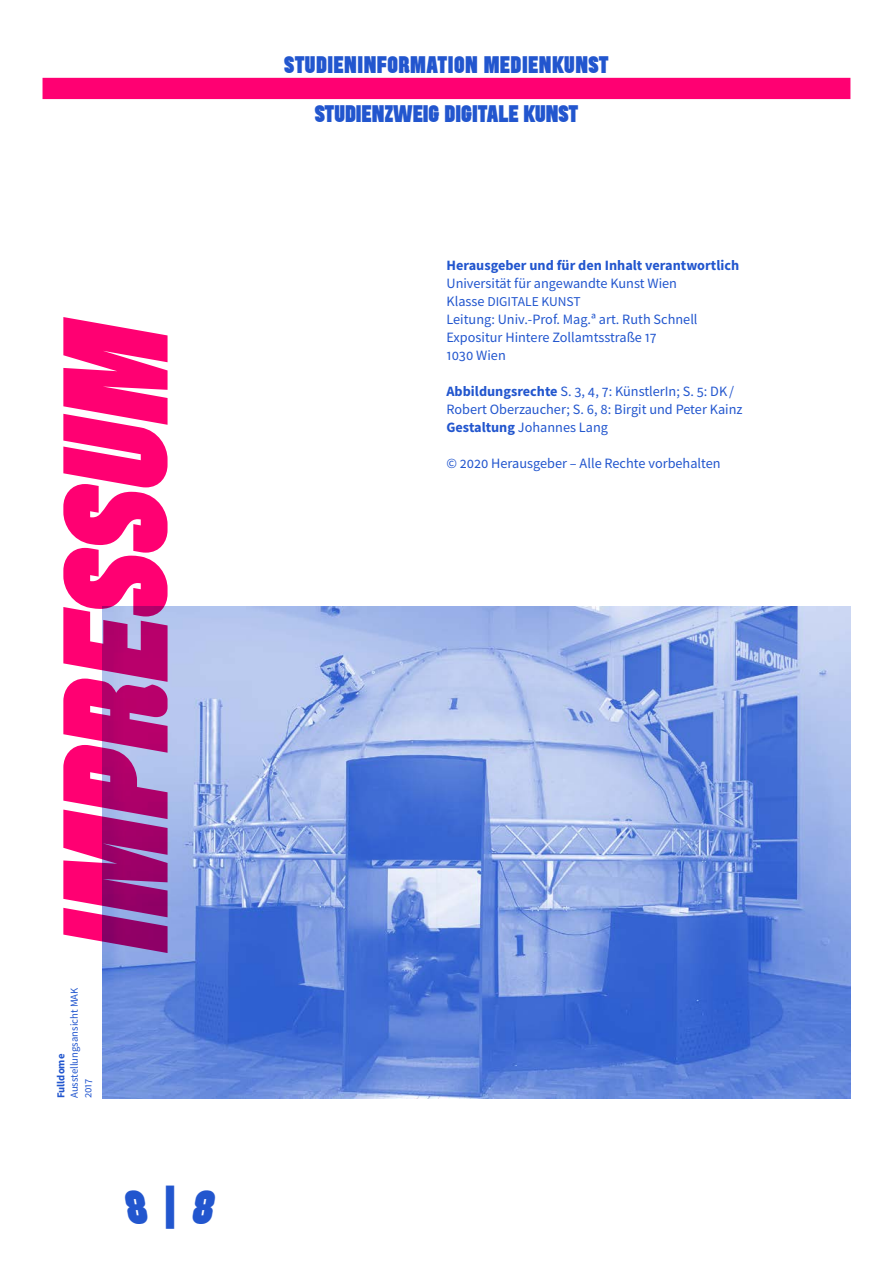
<style>
.page{position:relative;width:893px;height:1263px;background:#fff}
.page>*{position:absolute;margin:0;border:0;box-sizing:border-box;transform-origin:0 0}
.t1{font:148.8px "The Pyte Foundry Routine C";color:#ff0072}
.t2{font:48px "The Pyte Foundry Routine A";color:#2256ce}
.t3{font:24px "The Pyte Foundry Routine B";letter-spacing:.01em;color:#2256ce}
.t4{font:14.25px/18px "Source Sans Pro";color:#2256ce}
.t5{font:700 14.25px "Source Sans Pro";color:#2256ce}
.t6{font:13.5px "Source Sans Pro";color:#2256ce}
.t7{font:10.65px/13.5px "Source Sans Pro";color:#2256ce}
.t8{font:700 10.65px "Source Sans Pro";color:#2256ce}
.s1{font-family:"The Pyte Foundry Routine B"}
.s2{font-family:"The Pyte Foundry Routine C"}
.s3{font-size:14.25px}
.s4{font-weight:700}
</style>
<div class="page">
<div style="left:43px;top:78px;width:807px;height:21px;background:#ff0072"></div>
<img style="left:102px;top:607px;width:748px;height:492px">
<h1 class="t1" style="left:19px;top:948px;width:637px;rotate:-90deg">ImpressuM</h1>
<p class="t7" style="left:68px;top:1098px;width:112px;rotate:-90deg">Ausstellungsansicht MAK<br>2017</p>
<p class="t8" style="left:54px;top:1098px;width:46px;rotate:-90deg">Fulldome</p>
<h2 class="t2" style="left:126px;top:1176px;width:90px">8<span class="s1">|</span> <span class="s2">8</span></h2>
<h3 class="t3" style="left:284px;top:49px;width:326px">STUDIENINFORMATION MEDIENKUNST</h3>
<h3 class="t3" style="left:315px;top:98px;width:265px">STUDIENZWEIG DIGITALE KUNST</h3>
<p class="t5" style="left:446px;top:256px;width:294px">Herausgeber und für den Inhalt verantwortlich</p>
<p class="t4" style="left:446px;top:274px;width:232px">Universität für angewandte Kunst Wien</p>
<p class="t6" style="left:446px;top:293px;width:136px"><span class="s3">Klasse</span> DIGITALE KUNST</p>
<p class="t4" style="left:446px;top:310px;width:253px">Leitung: Univ.-Prof. Mag.ᵃ art. Ruth Schnell<br>Expositur Hintere Zollamtsstraße 17<br>1030 Wien</p>
<p class="t4" style="left:446px;top:382px;width:298px"><span class="s4">Abbildungsrechte</span> S. 3, 4, 7: KünstlerIn; S. 5: DK/<br>Robert Oberzaucher; S. 6, 8: Birgit und Peter Kainz<br><span class="s4">Gestaltung</span> Johannes Lang</p>
<p class="t4" style="left:446px;top:454px;width:276px">© 2020 Herausgeber – Alle Rechte vorbehalten</p>
</div>
